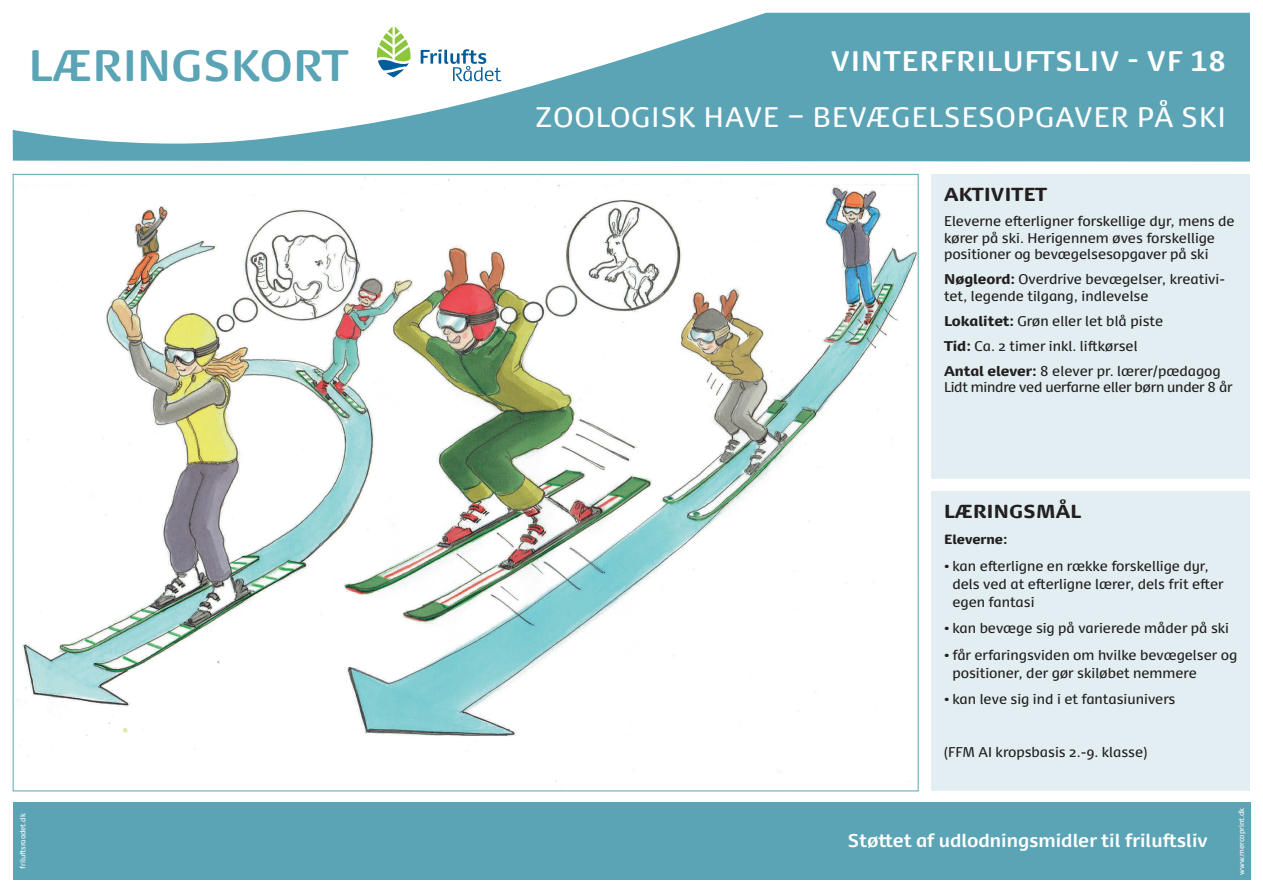
<style>
.page{position:relative;width:1263px;height:893px;background:#fff}
.page>*{position:absolute;margin:0;border:0;box-sizing:border-box;transform-origin:0 0}
.t1{font:700 42px "Dancer Pro";letter-spacing:.015em;color:#5aa4b5}
.t2{font:27px "Dancer Pro";letter-spacing:.045em;color:#fff}
.t3{font:700 27px "Dancer Pro";letter-spacing:.045em;color:#fff}
.t4{font:900 18px "Dancer Pro";letter-spacing:.015em;color:#231f20}
.t5{font:700 17.7px "Dancer Pro";color:#fff}
.t6{font:13.5px/18px "Dancer Pro";color:#231f20}
.t7{font:13.5px/16.5px "Dancer Pro";letter-spacing:-.02em;color:#231f20}
.t8{font:900 12.75px "Dancer Pro";color:#231f20}
.t9{font:7.2px "Dancer Pro";color:#fff}
.s1{font-weight:900}
.s2{font-weight:900;font-size:12.75px}
</style>
<div class="page">
<svg style="left:13px;top:13px;width:1237px;height:149px;fill:#5aa4b5"></svg>
<div style="left:13px;top:802px;width:1237px;height:78px;background:#5aa4b5"></div>
<img style="left:17px;top:176px;width:899px;height:606px">
<div style="left:931px;top:491px;width:319px;height:300px;background:#e2eef1"></div>
<div style="left:931px;top:174px;width:319px;height:304px;background:#e2eef1"></div>
<svg style="left:421px;top:49px;width:80px;height:32px"></svg>
<svg style="left:377px;top:26px;width:34px;height:51px"></svg>
<h1 class="t1" style="left:29px;top:36px;width:321px">LÆRINGSKORT</h1>
<p class="t3" style="left:831px;top:42px;width:396px">VINTERFRILUFTSLIV - VF 18</p>
<p class="t2" style="left:535px;top:99px;width:692px">ZOOLOGISK HAVE – BEVÆGELSESOPGAVER PÅ SKI</p>
<p class="t4" style="left:944px;top:181px;width:104px">AKTIVITET</p>
<p class="t6" style="left:944px;top:212px;width:292px;line-height:16.5px">Eleverne efterligner forskellige dyr, mens de kører på ski. Herigennem øves forskellige positioner og bevægelsesopgaver på ski</p>
<p class="t6" style="left:944px;top:270px;width:283px;line-height:16.5px"><span class="s1">Nøgleord:</span> Overdrive bevægelser, kreativi&shy;tet, legende tilgang, indlevelse</p>
<p class="t6" style="left:944px;top:311px;width:221px"><span class="s1">Lokalitet:</span> Grøn eller let blå piste</p>
<p class="t6" style="left:944px;top:336px;width:195px"><span class="s1">Tid:</span> Ca. 2 timer inkl. liftkørsel</p>
<p class="t7" style="left:944px;top:362px;width:290px"><span class="s1">Antal elever:</span> 8 elever pr. lærer/pædagog<br>Lidt mindre ved uerfarne eller børn under 8 år</p>
<p class="t4" style="left:944px;top:497px;width:138px">LÆRINGSMÅL</p>
<p class="t8" style="left:944px;top:530px;width:65px">Eleverne:</p>
<p class="t6" style="left:952px;top:556px;width:273px;text-indent:-8px"><span class="s2">•</span> kan efterligne en række forskellige dyr, dels ved at efterligne lærer, dels frit efter egen fantasi</p>
<p class="t6" style="left:944px;top:619px;width:287px"><span class="s2">•</span> kan bevæge sig på varierede måder på ski</p>
<p class="t6" style="left:952px;top:645px;width:286px;text-indent:-8px"><span class="s2">•</span> får erfaringsviden om hvilke bevægelser og positioner, der gør skiløbet nemmere</p>
<p class="t6" style="left:944px;top:690px;width:233px"><span class="s2">•</span> kan leve sig ind i et fantasiunivers</p>
<p class="t6" style="left:944px;top:743px;width:205px">(FFM AI kropsbasis 2.-9. klasse)</p>
<p class="t9" style="left:18px;top:869px;width:57px;rotate:-90deg">friluftsraadet.dk</p>
<p class="t9" style="left:1236px;top:875px;width:68px;rotate:-90deg">www.mercoprint.dk</p>
<h3 class="t5" style="left:848px;top:828px;width:361px">Støttet af udlodningsmidler til friluftsliv</h3>
</div>
